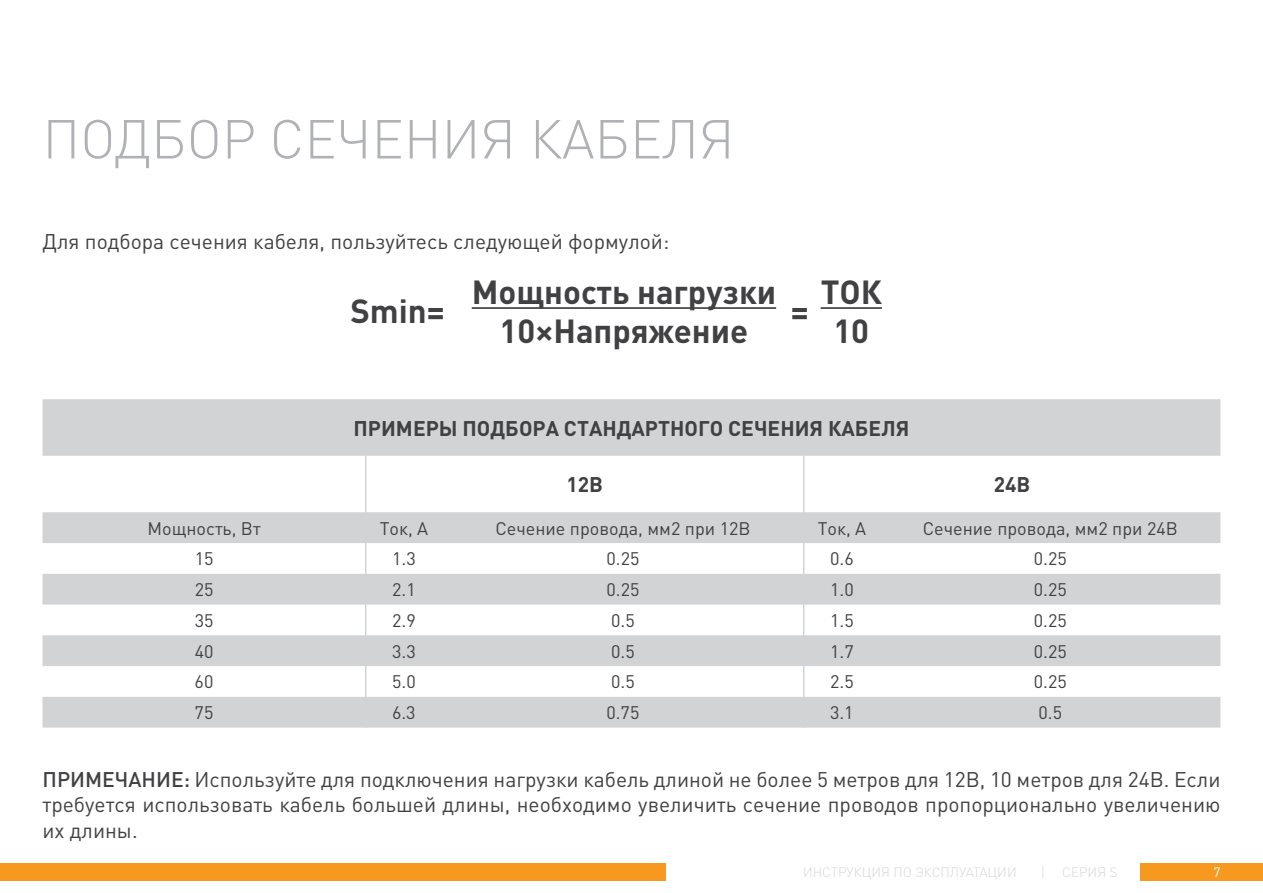
<style>
.page{position:relative;width:1263px;height:893px;background:#fff}
.page>*{position:absolute;margin:0;border:0;box-sizing:border-box;transform-origin:0 0}
.t1{font:300 54px "DIN Pro";color:#afb1b4}
.t2{font:700 33px/39.6px "DIN Pro";color:#414042;text-align:center}
.t3{font:21px/25.2px "DIN Pro";color:#414042;text-align:justify}
.t4{font:700 21px "DIN Pro";color:#414042}
.t5{font:18px "DIN Pro";color:#414042}
.t6{font:300 13.5px "DIN Pro";color:#d5d7d8}
.t7{font:13.5px "DIN Pro";color:#fff}
.s1{font-weight:500}
</style>
<div class="page">
<div style="left:1140px;top:863px;width:123px;height:17px;background:#f7991f"></div>
<div style="left:0;top:863px;width:665px;height:17px;background:#f7991f"></div>
<svg style="left:43px;top:399px;width:1177px;height:329px;fill:#d1d3d4"></svg>
<hr style="left:365px;top:456px;width:1px;height:56px;background:#d1d3d4">
<hr style="left:803px;top:456px;width:1px;height:56px;background:#d1d3d4">
<hr style="left:365px;top:512px;width:1px;height:31px;background:#d1d3d4">
<hr style="left:803px;top:512px;width:1px;height:31px;background:#d1d3d4">
<hr style="left:365px;top:543px;width:1px;height:31px;background:#d1d3d4">
<hr style="left:803px;top:543px;width:1px;height:31px;background:#d1d3d4">
<hr style="left:365px;top:574px;width:1px;height:31px;background:#d1d3d4">
<hr style="left:803px;top:574px;width:1px;height:31px;background:#d1d3d4">
<hr style="left:365px;top:605px;width:1px;height:30px;background:#d1d3d4">
<hr style="left:803px;top:605px;width:1px;height:30px;background:#d1d3d4">
<hr style="left:365px;top:635px;width:1px;height:31px;background:#d1d3d4">
<hr style="left:803px;top:635px;width:1px;height:31px;background:#d1d3d4">
<hr style="left:365px;top:666px;width:1px;height:31px;background:#d1d3d4">
<hr style="left:803px;top:666px;width:1px;height:31px;background:#d1d3d4">
<hr style="left:365px;top:697px;width:1px;height:31px;background:#d1d3d4">
<hr style="left:803px;top:697px;width:1px;height:31px;background:#d1d3d4">
<hr style="left:472px;top:307px;width:304px;height:2px;background:#414042">
<hr style="left:821px;top:307px;width:61px;height:2px;background:#414042">
<h1 class="t1" style="left:43px;top:102px;width:693px">ПОДБОР СЕЧЕНИЯ КАБЕЛЯ</h1>
<p class="t3" style="left:43px;top:228px;width:628px">Для подбора сечения кабеля, пользуйтесь следующей формулой:</p>
<h2 class="t2" style="left:350px;top:290px;width:96px">Smin=</h2>
<h2 class="t2" style="left:472px;top:271px;width:306px">Мощность нагрузки<br>10×Напряжение</h2>
<h2 class="t2" style="left:821px;top:271px;width:63px">ТОК<br>10</h2>
<h2 class="t2" style="left:791px;top:290px;width:19px">=</h2>
<p class="t4" style="left:354px;top:414px;width:557px">ПРИМЕРЫ ПОДБОРА СТАНДАРТНОГО СЕЧЕНИЯ КАБЕЛЯ</p>
<p class="t4" style="left:566px;top:470px;width:38px">12В</p>
<p class="t4" style="left:994px;top:470px;width:38px">24В</p>
<p class="t5" style="left:148px;top:516px;width:114px">Мощность, Вт</p>
<p class="t5" style="left:380px;top:516px;width:50px">Ток, А</p>
<p class="t5" style="left:495px;top:516px;width:257px">Сечение провода, мм2 при 12В</p>
<p class="t5" style="left:818px;top:516px;width:50px">Ток, А</p>
<p class="t5" style="left:923px;top:516px;width:257px">Сечение провода, мм2 при 24В</p>
<p class="t5" style="left:195px;top:547px;width:20px">15</p>
<p class="t5" style="left:392px;top:547px;width:25px">1.3</p>
<p class="t5" style="left:606px;top:547px;width:35px">0.25</p>
<p class="t5" style="left:830px;top:547px;width:25px">0.6</p>
<p class="t5" style="left:1034px;top:547px;width:35px">0.25</p>
<p class="t5" style="left:195px;top:577px;width:20px">25</p>
<p class="t5" style="left:392px;top:577px;width:25px">2.1</p>
<p class="t5" style="left:606px;top:577px;width:35px">0.25</p>
<p class="t5" style="left:830px;top:577px;width:25px">1.0</p>
<p class="t5" style="left:1034px;top:577px;width:35px">0.25</p>
<p class="t5" style="left:195px;top:608px;width:20px">35</p>
<p class="t5" style="left:392px;top:608px;width:25px">2.9</p>
<p class="t5" style="left:611px;top:608px;width:25px">0.5</p>
<p class="t5" style="left:830px;top:608px;width:25px">1.5</p>
<p class="t5" style="left:1034px;top:608px;width:35px">0.25</p>
<p class="t5" style="left:195px;top:639px;width:20px">40</p>
<p class="t5" style="left:392px;top:639px;width:25px">3.3</p>
<p class="t5" style="left:611px;top:639px;width:25px">0.5</p>
<p class="t5" style="left:830px;top:639px;width:25px">1.7</p>
<p class="t5" style="left:1034px;top:639px;width:35px">0.25</p>
<p class="t5" style="left:195px;top:670px;width:20px">60</p>
<p class="t5" style="left:392px;top:670px;width:25px">5.0</p>
<p class="t5" style="left:611px;top:670px;width:25px">0.5</p>
<p class="t5" style="left:830px;top:670px;width:25px">2.5</p>
<p class="t5" style="left:1034px;top:670px;width:35px">0.25</p>
<p class="t5" style="left:195px;top:700px;width:20px">75</p>
<p class="t5" style="left:392px;top:700px;width:25px">6.3</p>
<p class="t5" style="left:606px;top:700px;width:35px">0.75</p>
<p class="t5" style="left:830px;top:700px;width:25px">3.1</p>
<p class="t5" style="left:1038px;top:700px;width:25px">0.5</p>
<p class="t3" style="left:43px;top:766px;width:1179px"><span class="s1">ПРИМЕЧАНИЕ:</span> Используйте для подключения нагрузки кабель длиной не более 5 метров для 12В, 10 метров для 24В. Если требуется использовать кабель большей длины, необходимо увеличить сечение проводов пропорционально увеличению их длины.</p>
<p class="t6" style="left:803px;top:863px;width:215px">ИНСТРУКЦИЯ ПО ЭКСПЛУАТАЦИИ</p>
<p class="t6" style="left:1041px;top:863px;width:6px">|</p>
<p class="t6" style="left:1062px;top:863px;width:57px">СЕРИЯ S</p>
<p class="t7" style="left:1213px;top:863px;width:9px">7</p>
</div>
